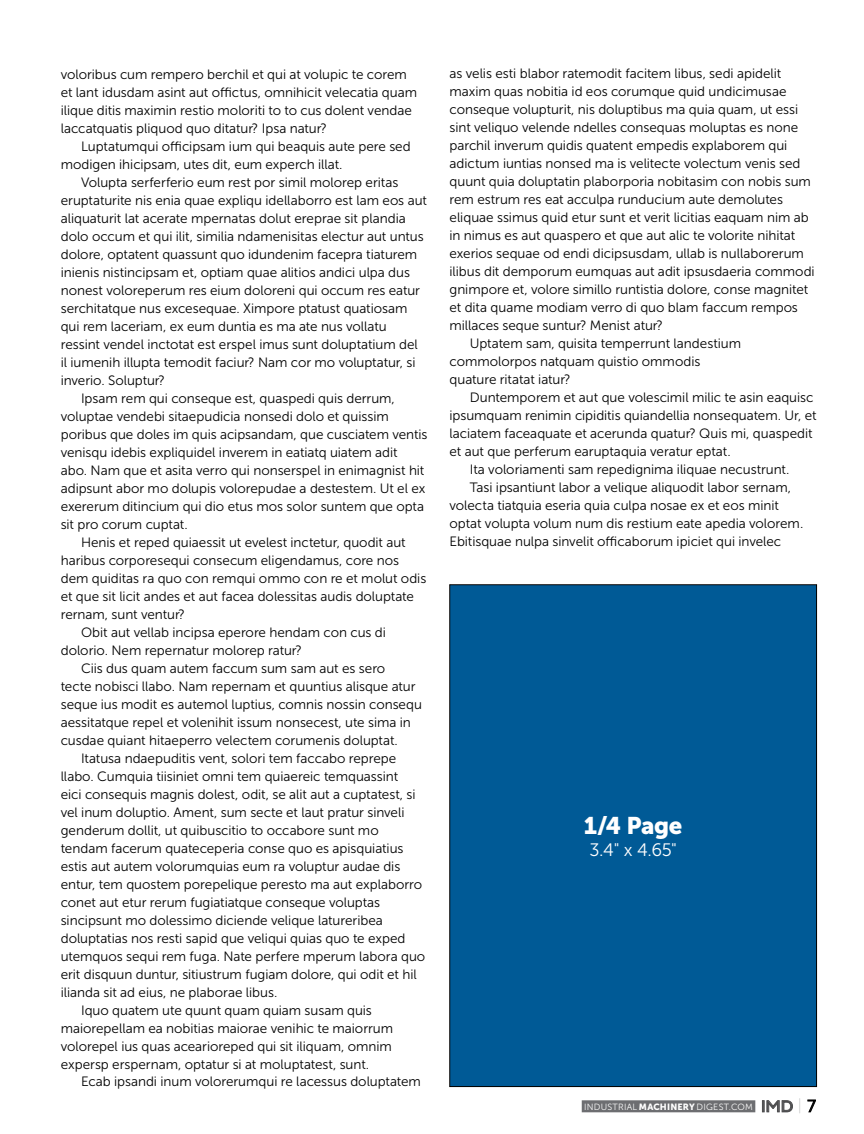
<style>
.page{position:relative;width:864px;height:1134px;background:#fff}
.page>*{position:absolute;margin:0;border:0;box-sizing:border-box;transform-origin:0 0}
.t1{font:24px "Museo Sans 900";color:#fff}
.t2{font:18px "Museo Sans 300";color:#fff}
.t3{font:13.5px/18px "Museo Sans 300";letter-spacing:-.005em;color:#000}
.t4{font:9px "Museo Sans 300";letter-spacing:.025em;color:#fff}
.s1{font-family:"Museo Sans 900"}
.s2{font-family:"Pluto";font-size:16.5px;color:#4d4d4f}
.s3{font-family:"Helvetica Neue";font-weight:200;font-size:15px;color:#808285}
.s4{font-family:"Trade Gothic";font-size:16.5px;color:#000}
</style>
<div class="page">
<div style="left:582px;top:1100px;width:173px;height:12px;background:#6d6e71"></div>
<div style="left:450px;top:585px;width:367px;height:502px;background:#005a96"></div>
<p class="t3" style="left:61px;top:65px;width:358px">voloribus cum rempero berchil et qui at volupic te corem et lant idusdam asint aut offictus, omnihicit velecatia quam ilique ditis maximin restio moloriti to to cus dolent vendae laccatquatis pliquod quo ditatur? Ipsa natur?</p>
<p class="t3" style="left:61px;top:137px;width:352px;text-indent:20px">Luptatumqui officipsam ium qui beaquis aute pere sed modigen ihicipsam, utes dit, eum experch illat.</p>
<p class="t3" style="left:81px;top:173px;width:319px">Volupta serferferio eum rest por simil molorep eritas</p>
<p class="t3" style="left:61px;top:191px;width:368px">eruptaturite nis enia quae expliqu idellaborro est lam eos aut</p>
<p class="t3" style="left:61px;top:209px;width:347px">aliquaturit lat acerate mpernatas dolut ereprae sit plandia</p>
<p class="t3" style="left:61px;top:227px;width:365px">dolo occum et qui ilit, similia ndamenisitas electur aut untus</p>
<p class="t3" style="left:61px;top:245px;width:358px">dolore, optatent quassunt quo idundenim facepra tiaturem</p>
<p class="t3" style="left:61px;top:263px;width:351px">inienis nistincipsam et, optiam quae alitios andici ulpa dus</p>
<p class="t3" style="left:61px;top:281px;width:361px">nonest voloreperum res eium doloreni qui occum res eatur</p>
<p class="t3" style="left:61px;top:299px;width:348px">serchitatque nus excesequae. Ximpore ptatust quatiosam</p>
<p class="t3" style="left:61px;top:317px;width:327px">qui rem laceriam, ex eum duntia es ma ate nus vollatu</p>
<p class="t3" style="left:61px;top:335px;width:359px">ressint vendel inctotat est erspel imus sunt doluptatium del</p>
<p class="t3" style="left:61px;top:353px;width:356px">il iumenih illupta temodit faciur? Nam cor mo voluptatur, si</p>
<p class="t3" style="left:61px;top:371px;width:106px">inverio. Soluptur?</p>
<p class="t3" style="left:81px;top:389px;width:315px">Ipsam rem qui conseque est, quaspedi quis derrum,</p>
<p class="t3" style="left:61px;top:407px;width:330px">voluptae vendebi sitaepudicia nonsedi dolo et quissim</p>
<p class="t3" style="left:61px;top:425px;width:368px">poribus que doles im quis acipsandam, que cusciatem ventis</p>
<p class="t3" style="left:61px;top:443px;width:338px">venisqu idebis expliquidel inverem in eatiatq uiatem adit</p>
<p class="t3" style="left:61px;top:461px;width:365px">abo. Nam que et asita verro qui nonserspel in enimagnist hit</p>
<p class="t3" style="left:61px;top:479px;width:366px">adipsunt abor mo dolupis volorepudae a destestem. Ut el ex</p>
<p class="t3" style="left:61px;top:497px;width:365px">exererum ditincium qui dio etus mos solor suntem que opta</p>
<p class="t3" style="left:61px;top:515px;width:129px">sit pro corum cuptat.</p>
<p class="t3" style="left:81px;top:533px;width:326px">Henis et reped quiaessit ut evelest inctetur, quodit aut</p>
<p class="t3" style="left:61px;top:551px;width:340px">haribus corporesequi consecum eligendamus, core nos</p>
<p class="t3" style="left:61px;top:569px;width:367px">dem quiditas ra quo con remqui ommo con re et molut odis</p>
<p class="t3" style="left:61px;top:587px;width:355px">et que sit licit andes et aut facea dolessitas audis doluptate</p>
<p class="t3" style="left:61px;top:605px;width:126px">rernam, sunt ventur?</p>
<p class="t3" style="left:81px;top:623px;width:306px">Obit aut vellab incipsa eperore hendam con cus di</p>
<p class="t3" style="left:61px;top:641px;width:243px">dolorio. Nem repernatur molorep ratur?</p>
<p class="t3" style="left:81px;top:659px;width:306px">Ciis dus quam autem faccum sum sam aut es sero</p>
<p class="t3" style="left:61px;top:677px;width:356px">tecte nobisci llabo. Nam repernam et quuntius alisque atur</p>
<p class="t3" style="left:61px;top:695px;width:363px">seque ius modit es autemol luptius, comnis nossin consequ</p>
<p class="t3" style="left:61px;top:713px;width:352px">aessitatque repel et volenihit issum nonsecest, ute sima in</p>
<p class="t3" style="left:61px;top:731px;width:339px">cusdae quiant hitaeperro velectem corumenis doluptat.</p>
<p class="t3" style="left:81px;top:749px;width:317px">Itatusa ndaepuditis vent, solori tem faccabo reprepe</p>
<p class="t3" style="left:61px;top:767px;width:339px">llabo. Cumquia tiisiniet omni tem quiaereic temquassint</p>
<p class="t3" style="left:61px;top:785px;width:356px">eici consequis magnis dolest, odit, se alit aut a cuptatest, si</p>
<p class="t3" style="left:61px;top:803px;width:345px">vel inum doluptio. Ament, sum secte et laut pratur sinveli</p>
<p class="t3" style="left:61px;top:821px;width:319px">genderum dollit, ut quibuscitio to occabore sunt mo</p>
<p class="t3" style="left:61px;top:839px;width:344px">tendam facerum quateceperia conse quo es apisquiatius</p>
<p class="t3" style="left:61px;top:857px;width:341px">estis aut autem volorumquias eum ra voluptur audae dis</p>
<p class="t3" style="left:61px;top:875px;width:363px">entur, tem quostem porepelique peresto ma aut explaborro</p>
<p class="t3" style="left:61px;top:893px;width:321px">conet aut etur rerum fugiatiatque conseque voluptas</p>
<p class="t3" style="left:61px;top:911px;width:324px">sincipsunt mo dolessimo diciende velique latureribea</p>
<p class="t3" style="left:61px;top:929px;width:346px">doluptatias nos resti sapid que veliqui quias quo te exped</p>
<p class="t3" style="left:61px;top:947px;width:366px">utemquos sequi rem fuga. Nate perfere mperum labora quo</p>
<p class="t3" style="left:61px;top:965px;width:358px">erit disquun duntur, sitiustrum fugiam dolore, qui odit et hil</p>
<p class="t3" style="left:61px;top:983px;width:218px">ilianda sit ad eius, ne plaborae libus.</p>
<p class="t3" style="left:81px;top:1001px;width:292px">Iquo quatem ute quunt quam quiam susam quis</p>
<p class="t3" style="left:61px;top:1019px;width:334px">maiorepellam ea nobitias maiorae venihic te maiorrum</p>
<p class="t3" style="left:61px;top:1037px;width:333px">volorepel ius quas acearioreped qui sit iliquam, omnim</p>
<p class="t3" style="left:61px;top:1055px;width:310px">expersp erspernam, optatur si at moluptatest, sunt.</p>
<p class="t3" style="left:81px;top:1073px;width:341px">Ecab ipsandi inum volorerumqui re lacessus doluptatem</p>
<p class="t3" style="left:450px;top:65px;width:333px">as velis esti blabor ratemodit facitem libus, sedi apidelit</p>
<p class="t3" style="left:450px;top:83px;width:338px">maxim quas nobitia id eos corumque quid undicimusae</p>
<p class="t3" style="left:450px;top:101px;width:350px">conseque volupturit, nis doluptibus ma quia quam, ut essi</p>
<p class="t3" style="left:450px;top:119px;width:350px">sint veliquo velende ndelles consequas moluptas es none</p>
<p class="t3" style="left:450px;top:137px;width:339px">parchil inverum quidis quatent empedis explaborem qui</p>
<p class="t3" style="left:450px;top:155px;width:353px">adictum iuntias nonsed ma is velitecte volectum venis sed</p>
<p class="t3" style="left:450px;top:173px;width:363px">quunt quia doluptatin plaborporia nobitasim con nobis sum</p>
<p class="t3" style="left:450px;top:191px;width:335px">rem estrum res eat acculpa runducium aute demolutes</p>
<p class="t3" style="left:450px;top:209px;width:361px">eliquae ssimus quid etur sunt et verit licitias eaquam nim ab</p>
<p class="t3" style="left:450px;top:227px;width:347px">in nimus es aut quaspero et que aut alic te volorite nihitat</p>
<p class="t3" style="left:450px;top:245px;width:356px">exerios sequae od endi dicipsusdam, ullab is nullaborerum</p>
<p class="t3" style="left:450px;top:263px;width:367px">ilibus dit demporum eumquas aut adit ipsusdaeria commodi</p>
<p class="t3" style="left:450px;top:281px;width:360px">gnimpore et, volore simillo runtistia dolore, conse magnitet</p>
<p class="t3" style="left:450px;top:299px;width:350px">et dita quame modiam verro di quo blam faccum rempos</p>
<p class="t3" style="left:450px;top:317px;width:215px">millaces seque suntur? Menist atur?</p>
<p class="t3" style="left:470px;top:335px;width:273px">Uptatem sam, quisita temperrunt landestium</p>
<p class="t3" style="left:450px;top:353px;width:252px">commolorpos natquam quistio ommodis</p>
<p class="t3" style="left:450px;top:371px;width:123px">quature ritatat iatur?</p>
<p class="t3" style="left:470px;top:389px;width:345px">Duntemporem et aut que volescimil milic te asin eaquisc</p>
<p class="t3" style="left:450px;top:407px;width:369px">ipsumquam renimin cipiditis quiandellia nonsequatem. Ur, et</p>
<p class="t3" style="left:450px;top:425px;width:365px">laciatem faceaquate et acerunda quatur? Quis mi, quaspedit</p>
<p class="t3" style="left:450px;top:443px;width:283px">et aut que perferum earuptaquia veratur eptat.</p>
<p class="t3" style="left:470px;top:461px;width:321px">Ita voloriamenti sam repedignima iliquae necustrunt.</p>
<p class="t3" style="left:470px;top:479px;width:323px">Tasi ipsantiunt labor a velique aliquodit labor sernam,</p>
<p class="t3" style="left:450px;top:497px;width:331px">volecta tiatquia eseria quia culpa nosae ex et eos minit</p>
<p class="t3" style="left:450px;top:515px;width:355px">optat volupta volum num dis restium eate apedia volorem.</p>
<p class="t3" style="left:450px;top:533px;width:333px">Ebitisquae nulpa sinvelit officaborum ipiciet qui invelec</p>
<h1 class="t1" style="left:584px;top:812px;width:100px">1/4 Page</h1>
<h2 class="t2" style="left:589px;top:840px;width:89px">3.4" x 4.65"</h2>
<p class="t4" style="left:584px;top:1102px;width:234px">INDUSTRIAL <span class="s1">MACHINERY</span> DIGEST.COM <span class="s2">IMD</span> <span class="s3">|</span> <span class="s4">7</span></p>
</div>
